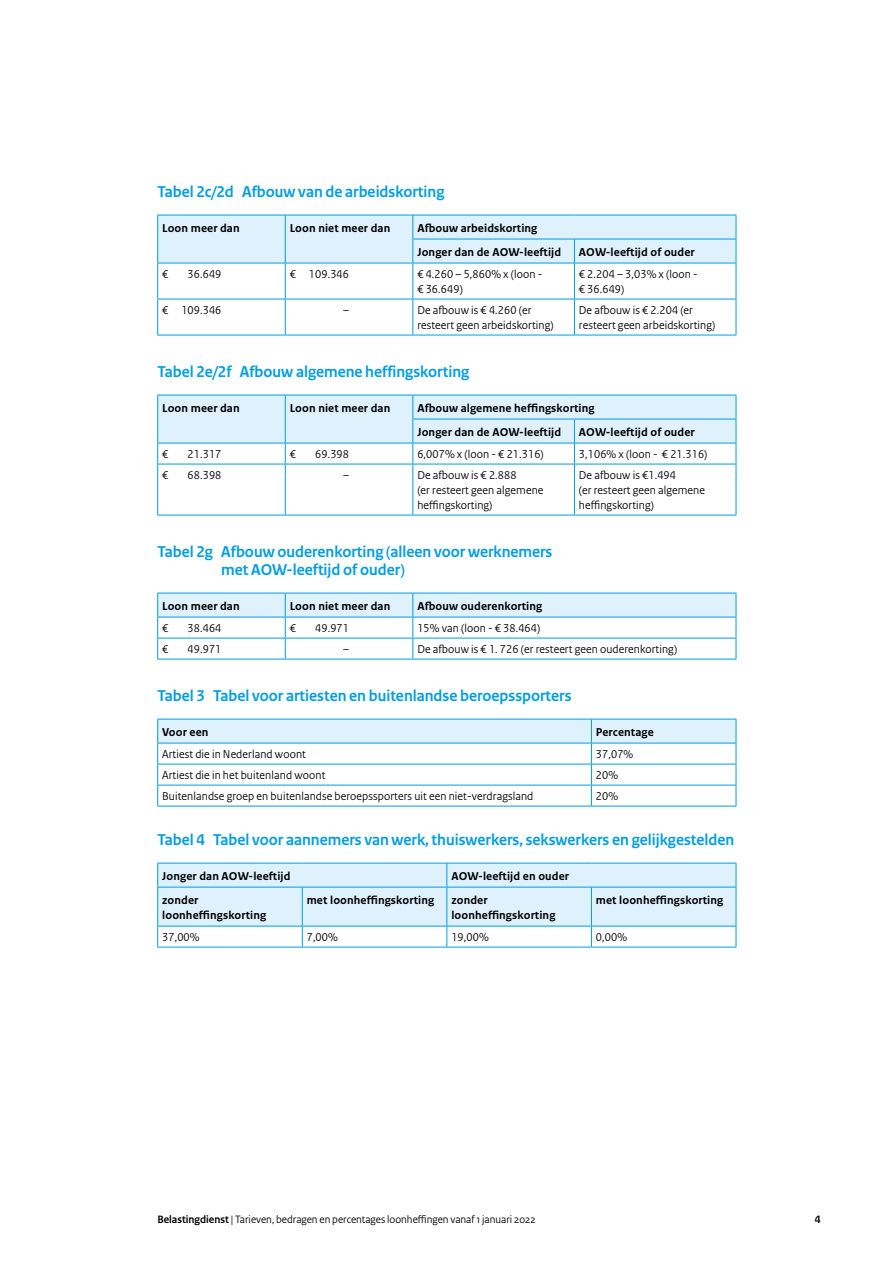
<style>
.page{position:relative;width:893px;height:1263px;background:#fff}
.page>*{position:absolute;margin:0;border:0;box-sizing:border-box;transform-origin:0 0}
.t1{font:700 16.5px/18px "Rijksoverheid Sans Heading";color:#009de2}
.t2{font:12px/15px "Rijksoverheid Sans Heading";letter-spacing:.01em;color:#000}
.t3{font:700 12px/24px "Rijksoverheid Sans Text";letter-spacing:.01em;color:#000}
.t4{font:11.25px "Rijksoverheid Sans Heading";color:#000}
.t5{font:700 11.25px "Rijksoverheid Sans Heading";color:#000}
.s1{font-weight:700}
</style>
<div class="page">
<hr style="left:157px;top:263px;width:1px;height:36px;background:#009de2">
<hr style="left:285px;top:263px;width:1px;height:36px;background:#009de2">
<hr style="left:412px;top:263px;width:1px;height:36px;background:#009de2">
<hr style="left:574px;top:263px;width:1px;height:36px;background:#009de2">
<hr style="left:736px;top:263px;width:1px;height:36px;background:#009de2">
<hr style="left:157px;top:299px;width:128px;height:1px;background:#009de2">
<hr style="left:157px;top:299px;width:1px;height:36px;background:#009de2">
<hr style="left:285px;top:299px;width:128px;height:1px;background:#009de2">
<hr style="left:285px;top:299px;width:1px;height:36px;background:#009de2">
<hr style="left:413px;top:299px;width:161px;height:1px;background:#009de2">
<hr style="left:412px;top:299px;width:1px;height:36px;background:#009de2">
<hr style="left:574px;top:299px;width:162px;height:1px;background:#009de2">
<hr style="left:574px;top:299px;width:1px;height:36px;background:#009de2">
<hr style="left:736px;top:299px;width:1px;height:36px;background:#009de2">
<hr style="left:157px;top:335px;width:128px;height:1px;background:#009de2">
<hr style="left:285px;top:335px;width:128px;height:1px;background:#009de2">
<hr style="left:413px;top:335px;width:161px;height:1px;background:#009de2">
<hr style="left:574px;top:335px;width:162px;height:1px;background:#009de2">
<hr style="left:413px;top:263px;width:161px;height:1px;background:#009de2">
<hr style="left:574px;top:263px;width:162px;height:1px;background:#009de2">
<hr style="left:157px;top:263px;width:128px;height:1px;background:#009de2">
<svg style="left:157px;top:215px;width:580px;height:48px;background:#d5edfb"></svg>
<hr style="left:285px;top:263px;width:128px;height:1px;background:#009de2">
<hr style="left:157px;top:464px;width:128px;height:1px;background:#009de2">
<hr style="left:157px;top:464px;width:1px;height:51px;background:#009de2">
<hr style="left:285px;top:464px;width:128px;height:1px;background:#009de2">
<hr style="left:285px;top:464px;width:1px;height:51px;background:#009de2">
<hr style="left:413px;top:464px;width:161px;height:1px;background:#009de2">
<hr style="left:412px;top:464px;width:1px;height:51px;background:#009de2">
<hr style="left:574px;top:464px;width:162px;height:1px;background:#009de2">
<hr style="left:574px;top:464px;width:1px;height:51px;background:#009de2">
<hr style="left:736px;top:464px;width:1px;height:51px;background:#009de2">
<hr style="left:157px;top:515px;width:128px;height:1px;background:#009de2">
<hr style="left:285px;top:515px;width:128px;height:1px;background:#009de2">
<hr style="left:413px;top:515px;width:161px;height:1px;background:#009de2">
<hr style="left:574px;top:515px;width:162px;height:1px;background:#009de2">
<svg style="left:157px;top:395px;width:580px;height:69px"></svg>
<hr style="left:285px;top:443px;width:128px;height:1px;background:#009de2">
<hr style="left:157px;top:659px;width:128px;height:1px;background:#009de2">
<hr style="left:285px;top:659px;width:128px;height:1px;background:#009de2">
<hr style="left:413px;top:659px;width:323px;height:1px;background:#009de2">
<svg style="left:157px;top:593px;width:580px;height:66px"></svg>
<hr style="left:157px;top:617px;width:128px;height:1px;background:#009de2">
<hr style="left:285px;top:617px;width:128px;height:1px;background:#009de2">
<hr style="left:413px;top:617px;width:323px;height:1px;background:#009de2">
<hr style="left:157px;top:806px;width:434px;height:1px;background:#009de2">
<hr style="left:591px;top:806px;width:145px;height:1px;background:#009de2">
<svg style="left:157px;top:719px;width:580px;height:87px"></svg>
<hr style="left:157px;top:743px;width:434px;height:1px;background:#009de2">
<hr style="left:591px;top:743px;width:145px;height:1px;background:#009de2">
<hr style="left:157px;top:947px;width:145px;height:1px;background:#009de2">
<hr style="left:302px;top:947px;width:145px;height:1px;background:#009de2">
<hr style="left:447px;top:947px;width:144px;height:1px;background:#009de2">
<hr style="left:591px;top:947px;width:145px;height:1px;background:#009de2">
<svg style="left:157px;top:863px;width:580px;height:84px"></svg>
<hr style="left:157px;top:887px;width:145px;height:1px;background:#009de2">
<hr style="left:157px;top:887px;width:1px;height:39px;background:#009de2">
<hr style="left:302px;top:887px;width:145px;height:1px;background:#009de2">
<hr style="left:447px;top:887px;width:144px;height:1px;background:#009de2">
<hr style="left:591px;top:887px;width:145px;height:1px;background:#009de2">
<hr style="left:736px;top:887px;width:1px;height:39px;background:#009de2">
<hr style="left:157px;top:926px;width:145px;height:1px;background:#009de2">
<hr style="left:302px;top:926px;width:145px;height:1px;background:#009de2">
<hr style="left:447px;top:926px;width:144px;height:1px;background:#009de2">
<hr style="left:591px;top:926px;width:145px;height:1px;background:#009de2">
<h1 class="t1" style="left:157px;top:183px;width:289px">Tabel 2c/2d Afbouw van de arbeidskorting</h1>
<p class="t3" style="left:162px;top:216px;width:79px">Loon meer dan</p>
<p class="t3" style="left:290px;top:216px;width:102px">Loon niet meer dan</p>
<p class="t3" style="left:417px;top:216px;width:145px">Afbouw arbeidskorting<br>Jonger dan de AOW‑leeftijd</p>
<p class="t3" style="left:579px;top:240px;width:117px">AOW‑leeftijd of ouder</p>
<p class="t2" style="left:162px;top:267px;width:8px">€</p>
<p class="t2" style="left:188px;top:267px;width:35px">36.649</p>
<p class="t2" style="left:290px;top:267px;width:61px">€ 109.346</p>
<p class="t2" style="left:417px;top:267px;width:125px">€ 4.260 – 5,860% x (loon - € 36.649)</p>
<p class="t2" style="left:579px;top:267px;width:119px">€ 2.204 – 3,03% x (loon - € 36.649)</p>
<p class="t2" style="left:162px;top:303px;width:61px">€ 109.346</p>
<p class="t2" style="left:343px;top:303px;width:7px">–</p>
<p class="t2" style="left:417px;top:303px;width:138px">De afbouw is € 4.260 (er resteert geen arbeidskorting)</p>
<p class="t2" style="left:579px;top:303px;width:138px">De afbouw is € 2.204 (er resteert geen arbeidskorting)</p>
<h1 class="t1" style="left:157px;top:363px;width:313px">Tabel 2e/2f Afbouw algemene heffingskorting</h1>
<p class="t3" style="left:162px;top:396px;width:79px">Loon meer dan</p>
<p class="t3" style="left:290px;top:396px;width:102px">Loon niet meer dan</p>
<p class="t3" style="left:417px;top:396px;width:179px">Afbouw algemene heffingskorting<br>Jonger dan de AOW‑leeftijd</p>
<p class="t3" style="left:579px;top:420px;width:117px">AOW‑leeftijd of ouder</p>
<p class="t2" style="left:162px;top:447px;width:8px">€</p>
<p class="t2" style="left:188px;top:447px;width:35px">21.317</p>
<p class="t2" style="left:290px;top:447px;width:8px">€</p>
<p class="t2" style="left:315px;top:447px;width:35px">69.398</p>
<p class="t2" style="left:417px;top:447px;width:128px">6,007% x (loon - € 21.316)</p>
<p class="t2" style="left:579px;top:447px;width:130px">3,106% x (loon - € 21.316)</p>
<p class="t2" style="left:162px;top:468px;width:8px">€</p>
<p class="t2" style="left:188px;top:468px;width:35px">68.398</p>
<p class="t2" style="left:343px;top:468px;width:7px">–</p>
<p class="t2" style="left:417px;top:468px;width:128px">De afbouw is € 2.888<br>(er resteert geen algemene heffingskorting)</p>
<p class="t2" style="left:579px;top:468px;width:128px">De afbouw is €1.494<br>(er resteert geen algemene heffingskorting)</p>
<h1 class="t1" style="left:221px;top:543px;width:333px;text-indent:-64px">Tabel 2g Afbouw ouderenkorting (alleen voor werknemers met AOW‑leeftijd of ouder)</h1>
<p class="t3" style="left:162px;top:594px;width:79px">Loon meer dan</p>
<p class="t3" style="left:290px;top:594px;width:102px">Loon niet meer dan</p>
<p class="t3" style="left:417px;top:594px;width:127px">Afbouw ouderenkorting</p>
<p class="t2" style="left:162px;top:621px;width:8px">€</p>
<p class="t2" style="left:188px;top:621px;width:35px">38.464</p>
<p class="t2" style="left:290px;top:621px;width:8px">€</p>
<p class="t2" style="left:315px;top:621px;width:35px">49.971</p>
<p class="t2" style="left:417px;top:621px;width:124px">15% van (loon - € 38.464)</p>
<p class="t2" style="left:162px;top:642px;width:8px">€</p>
<p class="t2" style="left:188px;top:642px;width:35px">49.971</p>
<p class="t2" style="left:343px;top:642px;width:7px">–</p>
<p class="t2" style="left:417px;top:642px;width:261px">De afbouw is € 1. 726 (er resteert geen ouderenkorting)</p>
<h1 class="t1" style="left:157px;top:687px;width:416px">Tabel 3 Tabel voor artiesten en buitenlandse beroepssporters</h1>
<p class="t3" style="left:162px;top:720px;width:48px">Voor een</p>
<p class="t3" style="left:596px;top:720px;width:59px">Percentage</p>
<p class="t2" style="left:162px;top:747px;width:145px">Artiest die in Nederland woont</p>
<p class="t2" style="left:596px;top:747px;width:39px">37,07%</p>
<p class="t2" style="left:162px;top:768px;width:165px">Artiest die in het buitenland woont</p>
<p class="t2" style="left:596px;top:768px;width:24px">20%</p>
<p class="t2" style="left:162px;top:789px;width:373px">Buitenlandse groep en buitenlandse beroepssporters uit een niet-verdragsland</p>
<p class="t2" style="left:596px;top:789px;width:24px">20%</p>
<h1 class="t1" style="left:157px;top:831px;width:578px">Tabel 4 Tabel voor aannemers van werk, thuiswerkers, sekswerkers en gelijkgestelden</h1>
<p class="t3" style="left:162px;top:864px;width:130px">Jonger dan AOW‑leeftijd</p>
<p class="t3" style="left:451px;top:864px;width:119px">AOW‑leeftijd en ouder</p>
<p class="t3" style="left:162px;top:892px;width:106px;line-height:15px">zonder loonheffingskorting</p>
<p class="t3" style="left:307px;top:888px;width:129px">met loonheffingskorting</p>
<p class="t3" style="left:451px;top:892px;width:106px;line-height:15px">zonder loonheffingskorting</p>
<p class="t3" style="left:596px;top:888px;width:129px">met loonheffingskorting</p>
<p class="t2" style="left:162px;top:930px;width:39px">37,00%</p>
<p class="t2" style="left:307px;top:930px;width:33px">7,00%</p>
<p class="t2" style="left:451px;top:930px;width:39px">19,00%</p>
<p class="t2" style="left:596px;top:930px;width:33px">0,00%</p>
<p class="t4" style="left:157px;top:1213px;width:380px"><span class="s1">Belastingdienst</span> | Tarieven, bedragen en percentages loonheffingen vanaf 1 januari 2022</p>
<p class="t5" style="left:815px;top:1213px;width:7px">4</p>
</div>
